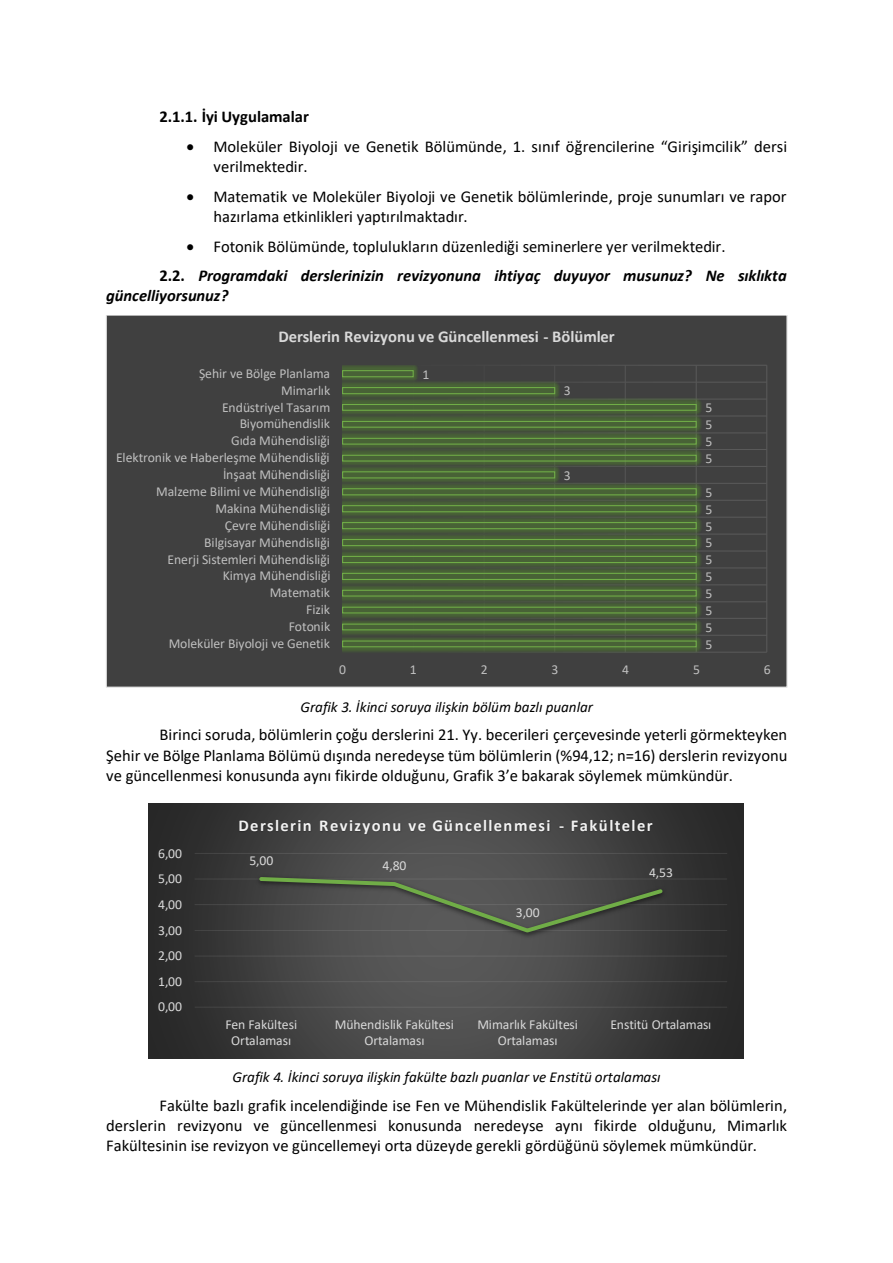
<style>
.page{position:relative;width:893px;height:1263px;background:#fff}
.page>*{position:absolute;margin:0;border:0;box-sizing:border-box;transform-origin:0 0}
.t1{font:16.5px/20.1px "Calibri";color:#000}
.t2{font:700 16.5px "Calibri";letter-spacing:.085em;color:#f2f2f2}
.t3{font:700 16.5px "Calibri";letter-spacing:-.005em;color:#d9d9d9}
.t4{font:700 16.5px "Calibri";letter-spacing:.005em;color:#000}
.t5{font:italic 700 16.5px "Calibri";letter-spacing:-.005em;color:#000}
.t6{font:italic 15.15px "Calibri";color:#000}
.t7{font:13.65px "Calibri";color:#bfbfbf}
.t8{font:13.65px/16.5px "Calibri";letter-spacing:-.005em;color:#d9d9d9;text-align:center}
.s1{font-weight:700}
.s2{font-weight:700;font-style:italic}
</style>
<div class="page">
<div style="left:106px;top:315px;width:681px;height:372px;background:#404040"></div>
<hr style="left:766px;top:365px;width:1px;height:287px;background:#fff">
<hr style="left:343px;top:652px;width:424px;height:1px;background:#fff">
<hr style="left:343px;top:635px;width:424px;height:1px;background:#fff">
<hr style="left:343px;top:618px;width:424px;height:1px;background:#fff">
<hr style="left:343px;top:601px;width:424px;height:1px;background:#fff">
<hr style="left:343px;top:584px;width:424px;height:1px;background:#fff">
<hr style="left:343px;top:567px;width:424px;height:1px;background:#fff">
<hr style="left:343px;top:550px;width:424px;height:2px;background:#fff">
<hr style="left:343px;top:534px;width:424px;height:1px;background:#fff">
<hr style="left:343px;top:517px;width:424px;height:1px;background:#fff">
<hr style="left:343px;top:500px;width:424px;height:1px;background:#fff">
<hr style="left:343px;top:483px;width:424px;height:1px;background:#fff">
<hr style="left:343px;top:466px;width:424px;height:1px;background:#fff">
<hr style="left:343px;top:449px;width:424px;height:1px;background:#fff">
<hr style="left:343px;top:432px;width:424px;height:1px;background:#fff">
<hr style="left:343px;top:415px;width:424px;height:2px;background:#fff">
<hr style="left:343px;top:399px;width:424px;height:1px;background:#fff">
<hr style="left:343px;top:382px;width:424px;height:1px;background:#fff">
<hr style="left:343px;top:365px;width:424px;height:1px;background:#fff">
<img style="left:342px;top:365px;width:362px;height:288px">
<svg style="left:342px;top:370px;width:355px;height:278px;background:#4b643a"></svg>
<svg style="left:148px;top:803px;width:596px;height:255px;background:#3e3e3e"></svg>
<hr style="left:195px;top:981px;width:532px;height:1px;background:#f2f2f2;opacity:.1">
<hr style="left:195px;top:955px;width:532px;height:2px;background:#f2f2f2;opacity:.1">
<hr style="left:195px;top:930px;width:532px;height:1px;background:#454545">
<hr style="left:195px;top:904px;width:532px;height:1px;background:#444">
<hr style="left:195px;top:878px;width:532px;height:1px;background:#3b3b3b">
<hr style="left:195px;top:853px;width:532px;height:1px;background:#f2f2f2;opacity:.1">
<hr style="left:195px;top:1007px;width:532px;height:1px;background:#f2f2f2;opacity:.1">
<img style="left:252px;top:872px;width:417px;height:69px">
<svg style="left:257px;top:875px;width:408px;height:60px;background:#4e534c"></svg>
<img style="left:226px;top:809px;width:320px;height:39px">
<img style="left:546px;top:809px;width:12px;height:39px">
<img style="left:558px;top:809px;width:107px;height:39px">
<p class="t4" style="left:160px;top:109px;width:151px">2.1.1. İyi Uygulamalar</p>
<p class="t1" style="left:214px;top:138px;width:575px;text-indent:-27px">• Moleküler Biyoloji ve Genetik Bölümünde, 1. sınıf öğrencilerine “Girişimcilik” dersi verilmektedir.</p>
<p class="t1" style="left:214px;top:188px;width:574px;text-indent:-27px">• Matematik ve Moleküler Biyoloji ve Genetik bölümlerinde, proje sunumları ve rapor hazırlama etkinlikleri yaptırılmaktadır.</p>
<p class="t1" style="left:160px;top:234px;width:629px;line-height:28.8px;text-indent:27px">• Fotonik Bölümünde, toplulukların düzenlediği seminerlere yer verilmektedir.<br><span class="s1">2.2.</span> <span class="s2">Programdaki derslerinizin revizyonuna ihtiyaç duyuyor musunuz? Ne sıklıkta</span></p>
<p class="t5" style="left:106px;top:289px;width:124px">güncelliyorsunuz?</p>
<p class="t3" style="left:278px;top:330px;width:338px">Derslerin Revizyonu ve Güncellenmesi - Bölümler</p>
<p class="t7" style="left:199px;top:367px;width:133px">Şehir ve Bölge Planlama</p>
<p class="t7" style="left:422px;top:368px;width:8px">1</p>
<p class="t7" style="left:281px;top:384px;width:51px">Mimarlık</p>
<p class="t7" style="left:564px;top:385px;width:8px">3</p>
<p class="t7" style="left:222px;top:401px;width:110px">Endüstriyel Tasarım</p>
<p class="t7" style="left:705px;top:402px;width:8px">5</p>
<p class="t7" style="left:240px;top:418px;width:92px">Biyomühendislik</p>
<p class="t7" style="left:705px;top:419px;width:8px">5</p>
<p class="t7" style="left:231px;top:435px;width:100px">Gıda Mühendisliği</p>
<p class="t7" style="left:705px;top:436px;width:8px">5</p>
<p class="t7" style="left:116px;top:452px;width:215px">Elektronik ve Haberleşme Mühendisliği</p>
<p class="t7" style="left:705px;top:453px;width:8px">5</p>
<p class="t7" style="left:223px;top:469px;width:108px">İnşaat Mühendisliği</p>
<p class="t7" style="left:564px;top:470px;width:8px">3</p>
<p class="t7" style="left:156px;top:486px;width:175px">Malzeme Bilimi ve Mühendisliği</p>
<p class="t7" style="left:705px;top:486px;width:8px">5</p>
<p class="t7" style="left:215px;top:503px;width:116px">Makina Mühendisliği</p>
<p class="t7" style="left:705px;top:503px;width:8px">5</p>
<p class="t7" style="left:225px;top:520px;width:107px">Çevre Mühendisliği</p>
<p class="t7" style="left:705px;top:520px;width:8px">5</p>
<p class="t7" style="left:204px;top:536px;width:127px">Bilgisayar Mühendisliği</p>
<p class="t7" style="left:705px;top:537px;width:8px">5</p>
<p class="t7" style="left:168px;top:553px;width:164px">Enerji Sistemleri Mühendisliği</p>
<p class="t7" style="left:705px;top:554px;width:8px">5</p>
<p class="t7" style="left:223px;top:570px;width:109px">Kimya Mühendisliği</p>
<p class="t7" style="left:705px;top:571px;width:8px">5</p>
<p class="t7" style="left:270px;top:587px;width:62px">Matematik</p>
<p class="t7" style="left:705px;top:588px;width:8px">5</p>
<p class="t7" style="left:306px;top:604px;width:25px">Fizik</p>
<p class="t7" style="left:705px;top:605px;width:8px">5</p>
<p class="t7" style="left:289px;top:621px;width:43px">Fotonik</p>
<p class="t7" style="left:705px;top:622px;width:8px">5</p>
<p class="t7" style="left:169px;top:638px;width:163px">Moleküler Biyoloji ve Genetik</p>
<p class="t7" style="left:705px;top:638px;width:8px">5</p>
<p class="t7" style="left:339px;top:664px;width:8px">0</p>
<p class="t7" style="left:410px;top:664px;width:8px">1</p>
<p class="t7" style="left:481px;top:664px;width:8px">2</p>
<p class="t7" style="left:551px;top:664px;width:8px">3</p>
<p class="t7" style="left:622px;top:664px;width:8px">4</p>
<p class="t7" style="left:693px;top:664px;width:8px">5</p>
<p class="t7" style="left:764px;top:664px;width:8px">6</p>
<p class="t6" style="left:300px;top:701px;width:294px">Grafik 3. İkinci soruya ilişkin bölüm bazlı puanlar</p>
<p class="t1" style="left:106px;top:726px;width:682px;text-align:justify;text-indent:53px">Birinci soruda, bölümlerin çoğu derslerini 21. Yy. becerileri çerçevesinde yeterli görmekteyken Şehir ve Bölge Planlama Bölümü dışında neredeyse tüm bölümlerin (%94,12; n=16) derslerin revizyonu ve güncellenmesi konusunda aynı fikirde olduğunu, Grafik 3’e bakarak söylemek mümkündür.</p>
<p class="t8" style="left:158px;top:846px;width:25px">6,00</p>
<p class="t8" style="left:158px;top:872px;width:25px">5,00</p>
<p class="t8" style="left:158px;top:897px;width:25px">4,00</p>
<p class="t8" style="left:158px;top:923px;width:25px">3,00</p>
<p class="t8" style="left:158px;top:948px;width:25px">2,00</p>
<p class="t8" style="left:158px;top:974px;width:25px">1,00</p>
<p class="t8" style="left:158px;top:1000px;width:25px">0,00</p>
<p class="t2" style="left:238px;top:818px;width:416px">Derslerin Revizyonu ve Güncellenmesi - Fakülteler</p>
<p class="t8" style="left:249px;top:854px;width:25px">5,00</p>
<p class="t8" style="left:383px;top:859px;width:25px">4,80</p>
<p class="t8" style="left:516px;top:905px;width:25px">3,00</p>
<p class="t8" style="left:649px;top:866px;width:25px">4,53</p>
<p class="t8" style="left:225px;top:1017px;width:73px">Fen Fakültesi<br>Ortalaması</p>
<p class="t8" style="left:335px;top:1017px;width:120px">Mühendislik Fakültesi<br>Ortalaması</p>
<p class="t8" style="left:477px;top:1017px;width:102px">Mimarlık Fakültesi<br>Ortalaması</p>
<p class="t8" style="left:610px;top:1017px;width:103px">Enstitü Ortalaması</p>
<p class="t6" style="left:232px;top:1070px;width:430px">Grafik 4. İkinci soruya ilişkin fakülte bazlı puanlar ve Enstitü ortalaması</p>
<p class="t1" style="left:106px;top:1096px;width:682px;text-align:justify;text-indent:53px">Fakülte bazlı grafik incelendiğinde ise Fen ve Mühendislik Fakültelerinde yer alan bölümlerin, derslerin revizyonu ve güncellenmesi konusunda neredeyse aynı fikirde olduğunu, Mimarlık Fakültesinin ise revizyon ve güncellemeyi orta düzeyde gerekli gördüğünü söylemek mümkündür.</p>
</div>
